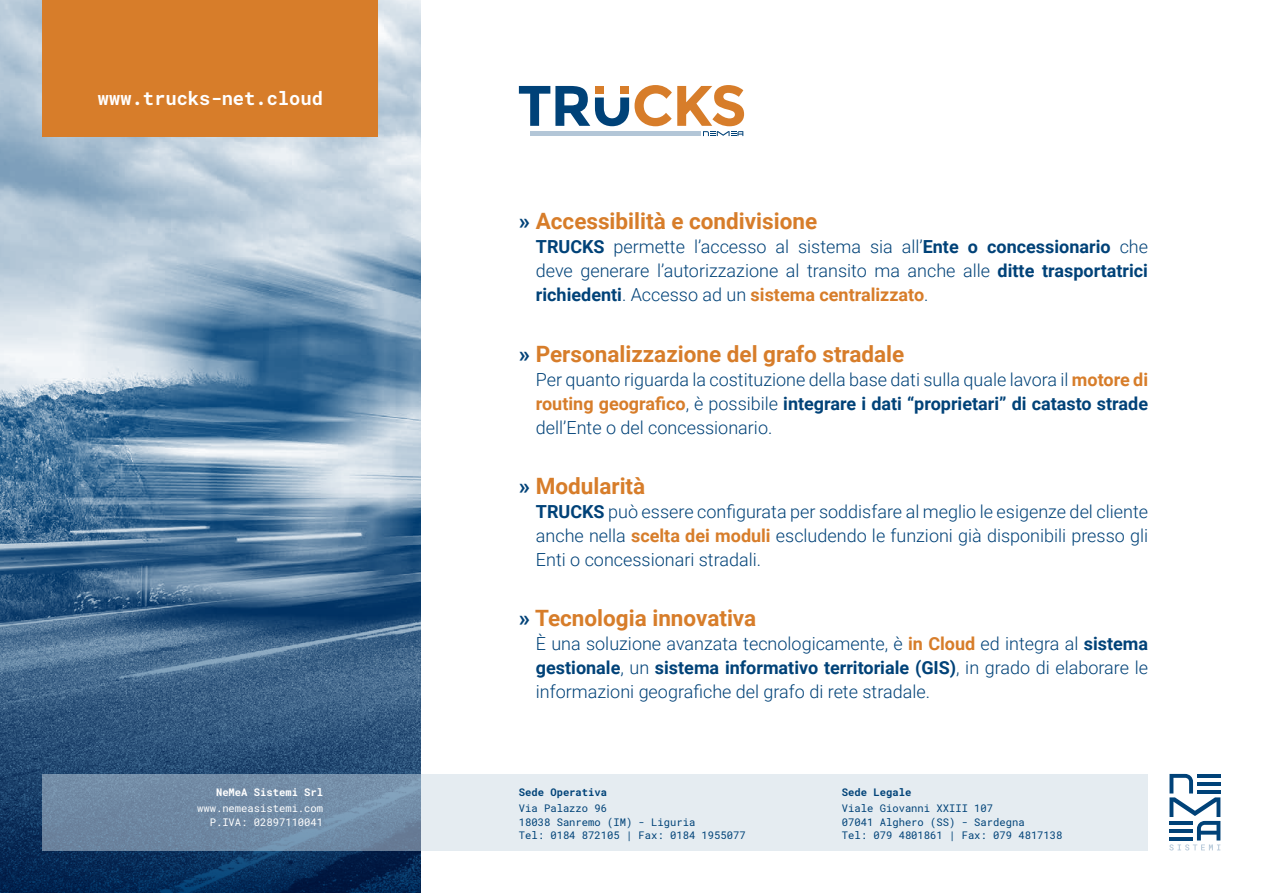
<style>
.page{position:relative;width:1263px;height:893px;background:#fff}
.page>*{position:absolute;margin:0;border:0;box-sizing:border-box;transform-origin:0 0}
.t1{font:700 22.5px "Roboto";color:#d77d2a}
.t2{font:700 18.75px "Roboto Mono";color:#fff}
.t3{font:300 18px/24px "Roboto";color:#004278;text-align:justify}
.t4{font:10.5px/13.5px "Roboto Mono";color:#004278}
.t5{font:10.5px/13.5px "Roboto Mono";color:#fff;text-align:right}
.t6{font:700 10.5px "Roboto Mono";color:#004278}
.t7{font:700 10.5px "Roboto Mono";color:#fff}
.s1{color:#004278}
.s2{font-weight:700}
.s3{font-weight:700;color:#d77d2a}
</style>
<div class="page">
<img style="left:0;top:0;width:421px;height:468px">
<svg style="left:0;top:468px;width:421px;height:425px;background:#3c6288"></svg>
<div style="left:43px;top:0;width:335px;height:136px;background:#d77d2a"></div>
<svg style="left:43px;top:774px;width:1105px;height:76px;background:#bdcad7"></svg>
<svg style="left:519px;top:85px;width:225px;height:51px"></svg>
<div style="left:530px;top:131px;width:171px;height:5px;background:#b3c6d7"></div>
<svg style="left:1169px;top:774px;width:51px;height:76px"></svg>
<p class="t2" style="left:98px;top:85px;width:227px">www.trucks-net.cloud</p>
<p class="t7" style="left:216px;top:784px;width:109px">NeMeA Sistemi Srl</p>
<p class="t5" style="left:197px;top:801px;width:128px">www.nemeasistemi.com<br>P.IVA: 02897110041</p>
<p class="t1" style="left:519px;top:206px;width:300px"><span class="s1">»</span> Accessibilità e condivisione</p>
<p class="t3" style="left:536px;top:234px;width:614px"><span class="s2">TRUCKS</span> permette l’accesso al sistema sia all’<span class="s2">Ente o concessionario</span> che deve generare l’autorizzazione al transito ma anche alle <span class="s2">ditte trasportatrici richiedenti</span>. Accesso ad un <span class="s3">sistema centralizzato</span>.</p>
<p class="t1" style="left:519px;top:338px;width:387px"><span class="s1">»</span> Personalizzazione del grafo stradale</p>
<p class="t3" style="left:536px;top:366px;width:614px">Per quanto riguarda la costituzione della base dati sulla quale lavora il <span class="s3">motore di routing geografico</span>, è possibile <span class="s2">integrare i dati “proprietari” di catasto strade </span>dell’Ente o del concessionario.</p>
<p class="t1" style="left:519px;top:470px;width:128px"><span class="s1">»</span> Modularità</p>
<p class="t3" style="left:536px;top:498px;width:614px"><span class="s2">TRUCKS</span> può essere configurata per soddisfare al meglio le esigenze del cliente anche nella <span class="s3">scelta dei moduli</span> escludendo le funzioni già disponibili presso gli Enti o concessionari stradali.</p>
<p class="t1" style="left:519px;top:602px;width:239px"><span class="s1">»</span> Tecnologia innovativa</p>
<p class="t3" style="left:536px;top:630px;width:614px">È una soluzione avanzata tecnologicamente, è <span class="s3">in Cloud</span> ed integra al <span class="s2">sistema gestionale</span>, un <span class="s2">sistema informativo territoriale (GIS)</span>, in grado di elaborare le informazioni geografiche del grafo di rete stradale.</p>
<p class="t6" style="left:519px;top:784px;width:90px">Sede Operativa</p>
<p class="t4" style="left:519px;top:801px;width:228px">Via Palazzo 96<br>18038 Sanremo (IM) - Liguria<br>Tel: 0184 872105 | Fax: 0184 1955077</p>
<p class="t6" style="left:842px;top:784px;width:71px">Sede Legale</p>
<p class="t4" style="left:842px;top:801px;width:222px">Viale Giovanni XXIII 107<br>07041 Alghero (SS) - Sardegna<br>Tel: 079 4801861 | Fax: 079 4817138</p>
</div>
